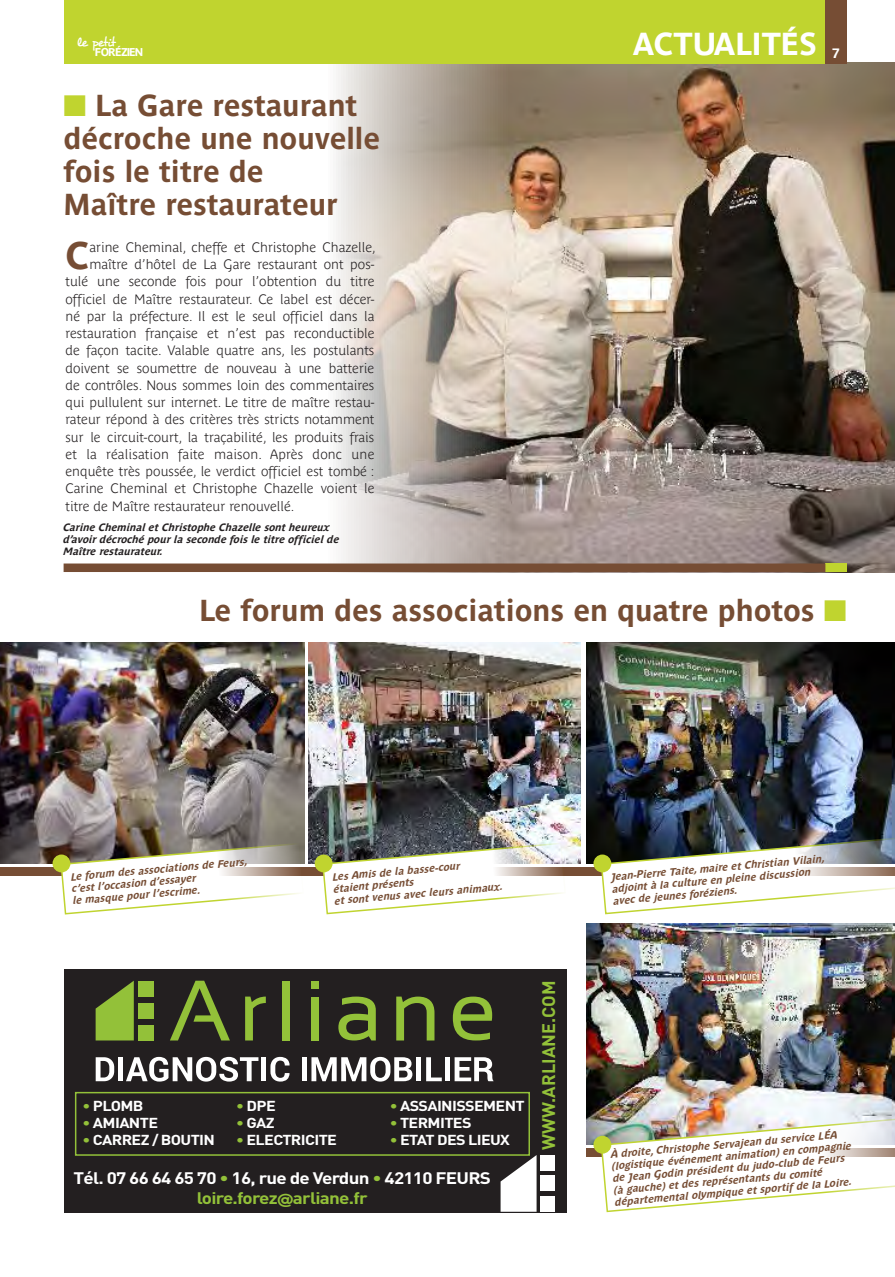
<style>
.page{position:relative;width:895px;height:1277px;background:#fff}
.page>*{position:absolute;margin:0;border:0;box-sizing:border-box;transform-origin:0 0}
.t1{font:700 37.95px "Parisine Plus";color:#764d34}
.BANDEAU{font:700 31.5px "Parisine";color:#fff}
.titre{font:700 30px/33px "Parisine";color:#764d34}
.t2{font:700 18px "DIN";color:#93c139}
.t3{font:700 16.5px "DIN";letter-spacing:-.04em;color:#fff;scale:1.14 1}
.t4{font:700 16.5px "DIN";letter-spacing:-.04em;color:#93c139;scale:1.14 1}
.t5{font:700 14.25px "DIN";letter-spacing:-.04em;color:#fff;scale:1.13 1}
.t6{font:700 13.5px "Parisine Plus Clair";color:#231f20}
.t7{font:700 13.5px "Parisine";color:#fff}
.t8{font:13.35px "Desyrel";letter-spacing:-.06em;color:#fff}
.t9{font:700 11.25px "Parisine";letter-spacing:-.08em;color:#fff}
.Légende_ok{font:italic 700 10.5px/12px "Parisine Plus";color:#764d34}
.Légende_ok-2{font:italic 700 10.5px/12px "Parisine Plus";color:#231f20}
.s1{color:#c0d42f}
.s2{color:#93c139}
.s3{font-family:"Futura"}
</style>
<div class="page">
<div style="left:0;top:867px;width:894px;height:9px;background:#764d34"></div>
<img style="left:586px;top:923px;width:308px;height:221px">
<img style="left:0;top:642px;width:304px;height:221px">
<img style="left:308px;top:642px;width:272px;height:221px">
<img style="left:336px;top:62px;width:558px;height:510px">
<div style="left:64px;top:0;width:761px;height:64px;background:#c0d42f"></div>
<div style="left:825px;top:0;width:21px;height:64px;background:#764d34"></div>
<div style="left:825px;top:563px;width:21px;height:9px;background:#c0d42f"></div>
<div style="left:64px;top:563px;width:761px;height:9px;background:#764d34"></div>
<svg style="left:60px;top:841px;width:245px;height:74px"></svg>
<svg style="left:321px;top:841px;width:245px;height:74px"></svg>
<div style="left:585px;top:1148px;width:309px;height:8px;background:#764d34"></div>
<img style="left:586px;top:642px;width:308px;height:221px">
<img style="left:599px;top:835px;width:295px;height:80px">
<svg style="left:599px;top:1115px;width:295px;height:97px"></svg>
<div style="left:52px;top:854px;width:18px;height:18px;background:#c0d42f;border-radius:50%"></div>
<div style="left:314px;top:854px;width:18px;height:18px;background:#c0d42f;border-radius:50%"></div>
<div style="left:593px;top:854px;width:18px;height:18px;background:#c0d42f;border-radius:50%"></div>
<div style="left:593px;top:1135px;width:18px;height:18px;background:#c0d42f;border-radius:50%"></div>
<div style="left:64px;top:968px;width:502px;height:243px;background:#231f20"></div>
<svg style="left:96px;top:1057px;width:18px;height:24px"></svg>
<div style="left:118px;top:1057px;width:5px;height:24px;background:#fff"></div>
<svg style="left:126px;top:1056px;width:132px;height:25px"></svg>
<div style="left:261px;top:1057px;width:5px;height:24px;background:#fff"></div>
<svg style="left:270px;top:1056px;width:19px;height:25px"></svg>
<div style="left:301px;top:1057px;width:5px;height:24px;background:#fff"></div>
<svg style="left:311px;top:1056px;width:101px;height:25px"></svg>
<div style="left:416px;top:1057px;width:5px;height:24px;background:#fff"></div>
<svg style="left:426px;top:1057px;width:15px;height:24px"></svg>
<div style="left:444px;top:1057px;width:5px;height:24px;background:#fff"></div>
<svg style="left:454px;top:1057px;width:39px;height:24px"></svg>
<svg style="left:170px;top:980px;width:60px;height:60px"></svg>
<svg style="left:245px;top:996px;width:21px;height:44px"></svg>
<div style="left:282px;top:980px;width:7px;height:60px;background:#93c139"></div>
<div style="left:311px;top:996px;width:8px;height:44px;background:#93c139"></div>
<div style="left:311px;top:980px;width:8px;height:8px;background:#93c139"></div>
<svg style="left:338px;top:996px;width:37px;height:44px"></svg>
<svg style="left:396px;top:996px;width:38px;height:44px"></svg>
<svg style="left:452px;top:996px;width:40px;height:44px"></svg>
<svg style="left:96px;top:980px;width:38px;height:60px"></svg>
<div style="left:138px;top:1002px;width:15px;height:16px;background:#93c139"></div>
<div style="left:138px;top:1024px;width:15px;height:16px;background:#93c139"></div>
<div style="left:138px;top:980px;width:15px;height:16px;background:#93c139"></div>
<svg style="left:500px;top:1155px;width:36px;height:56px"></svg>
<div style="left:540px;top:1175px;width:14px;height:15px;background:#fff"></div>
<div style="left:540px;top:1196px;width:14px;height:15px;background:#fff"></div>
<div style="left:540px;top:1154px;width:14px;height:15px;background:#fff"></div>
<div style="left:75px;top:1091px;width:455px;height:64px;border:2px solid #93c139"></div>
<p class="t8" style="left:76px;top:34px;width:41px">le petit</p>
<p class="t9" style="left:95px;top:45px;width:50px">FORÉZIEN</p>
<p class="titre" style="left:64px;top:89px;width:318px"><span class="s1">■</span> La Gare restaurant décroche une nouvelle fois le titre de</p>
<p class="titre" style="left:64px;top:188px;width:276px">Maître restaurateur</p>
<p class="t1" style="left:65px;top:233px;width:25px">C</p>
<p class="t6" style="left:89px;top:239px;width:288px">arine Cheminal, cheffe et Christophe Chazelle,</p>
<p class="t6" style="left:89px;top:256px;width:286px">maître d’hôtel de La Gare restaurant ont pos-</p>
<p class="t6" style="left:65px;top:274px;width:310px">tulé une seconde fois pour l’obtention du titre</p>
<p class="t6" style="left:65px;top:291px;width:310px">officiel de Maître restaurateur. Ce label est décer-</p>
<p class="t6" style="left:65px;top:308px;width:310px">né par la préfecture. Il est le seul officiel dans la</p>
<p class="t6" style="left:65px;top:325px;width:310px">restauration française et n’est pas reconductible</p>
<p class="t6" style="left:65px;top:343px;width:310px">de façon tacite. Valable quatre ans, les postulants</p>
<p class="t6" style="left:65px;top:360px;width:310px">doivent se soumettre de nouveau à une batterie</p>
<p class="t6" style="left:65px;top:377px;width:310px">de contrôles. Nous sommes loin des commentaires</p>
<p class="t6" style="left:65px;top:394px;width:310px">qui pullulent sur internet. Le titre de maître restau-</p>
<p class="t6" style="left:65px;top:412px;width:310px">rateur répond à des critères très stricts notamment</p>
<p class="t6" style="left:65px;top:429px;width:310px">sur le circuit-court, la traçabilité, les produits frais</p>
<p class="t6" style="left:65px;top:446px;width:310px">et la réalisation faite maison. Après donc une</p>
<p class="t6" style="left:65px;top:463px;width:310px">enquête très poussée, le verdict officiel est tombé :</p>
<p class="t6" style="left:65px;top:481px;width:310px">Carine Cheminal et Christophe Chazelle voient le</p>
<p class="t6" style="left:65px;top:498px;width:230px">titre de Maître restaurateur renouvellé.</p>
<p class="Légende_ok-2" style="left:62px;top:521px;width:281px">CarineCheminaletChristopheChazellesontheureux d’avoirdécrochépourlasecondefoisletitreofficielde<br>Maîtrerestaurateur.</p>
<p class="BANDEAU" style="left:632px;top:25px;width:185px">ACTUALITÉS</p>
<p class="t7" style="left:831px;top:45px;width:9px">7</p>
<p class="titre" style="left:199px;top:593px;width:648px">Le forum des associations en quatre photos <span class="s1">■</span></p>
<p class="Légende_ok" style="left:70px;top:870px;width:179px;rotate:-5deg">Le forum des associations de Feurs, c’est l’occasion d’essayer<br>le masque pour l’escrime.</p>
<p class="Légende_ok" style="left:331px;top:870px;width:170px;rotate:-5deg">Les Amis de la basse-cour<br>étaient présents<br>et sont venus avec leurs animaux.</p>
<p class="Légende_ok" style="left:609px;top:870px;width:216px;rotate:-5deg">Jean-Pierre Taite, maire et Christian Vilain, adjoint à la culture en pleine discussion avec de jeunes foréziens.</p>
<p class="t5" style="left:83px;top:1096px;width:55px"><span class="s2">•</span> PLOMB</p>
<p class="t5" style="left:83px;top:1113px;width:68px"><span class="s2">•</span> AMIANTE</p>
<p class="t5" style="left:83px;top:1130px;width:119px"><span class="s2">•</span> CARREZ / BOUTIN</p>
<p class="t5" style="left:236px;top:1096px;width:37px"><span class="s2">•</span> DPE</p>
<p class="t5" style="left:236px;top:1113px;width:36px"><span class="s2">•</span> GAZ</p>
<p class="t5" style="left:236px;top:1130px;width:91px"><span class="s2">•</span> ELECTRICITE</p>
<p class="t5" style="left:389px;top:1096px;width:121px"><span class="s2">•</span> ASSAINISSEMENT</p>
<p class="t5" style="left:389px;top:1113px;width:74px"><span class="s2">•</span> TERMITES</p>
<p class="t5" style="left:389px;top:1130px;width:108px"><span class="s2">•</span> ETAT DES LIEUX</p>
<p class="t3" style="left:73px;top:1166px;width:367px">Tél. 07 66 64 65 70 <span class="s2">•</span> 16, rue de Verdun <span class="s2">•</span> 42110 FEURS</p>
<p class="t4" style="left:197px;top:1186px;width:151px">loire.forez<span class="s3">@</span>arliane.fr</p>
<p class="t2" style="left:536px;top:1149px;width:170px;rotate:-90deg">WWW.ARLIANE.COM</p>
<p class="Légende_ok" style="left:609px;top:1148px;width:242px;rotate:-5deg">À droite, Christophe Servajean du service LÉA (logistique événement animation) en compagnie de Jean Godin président du judo-club de Feurs (à gauche) et des représentants du comité départemental olympique et sportif de la Loire.</p>
</div>
